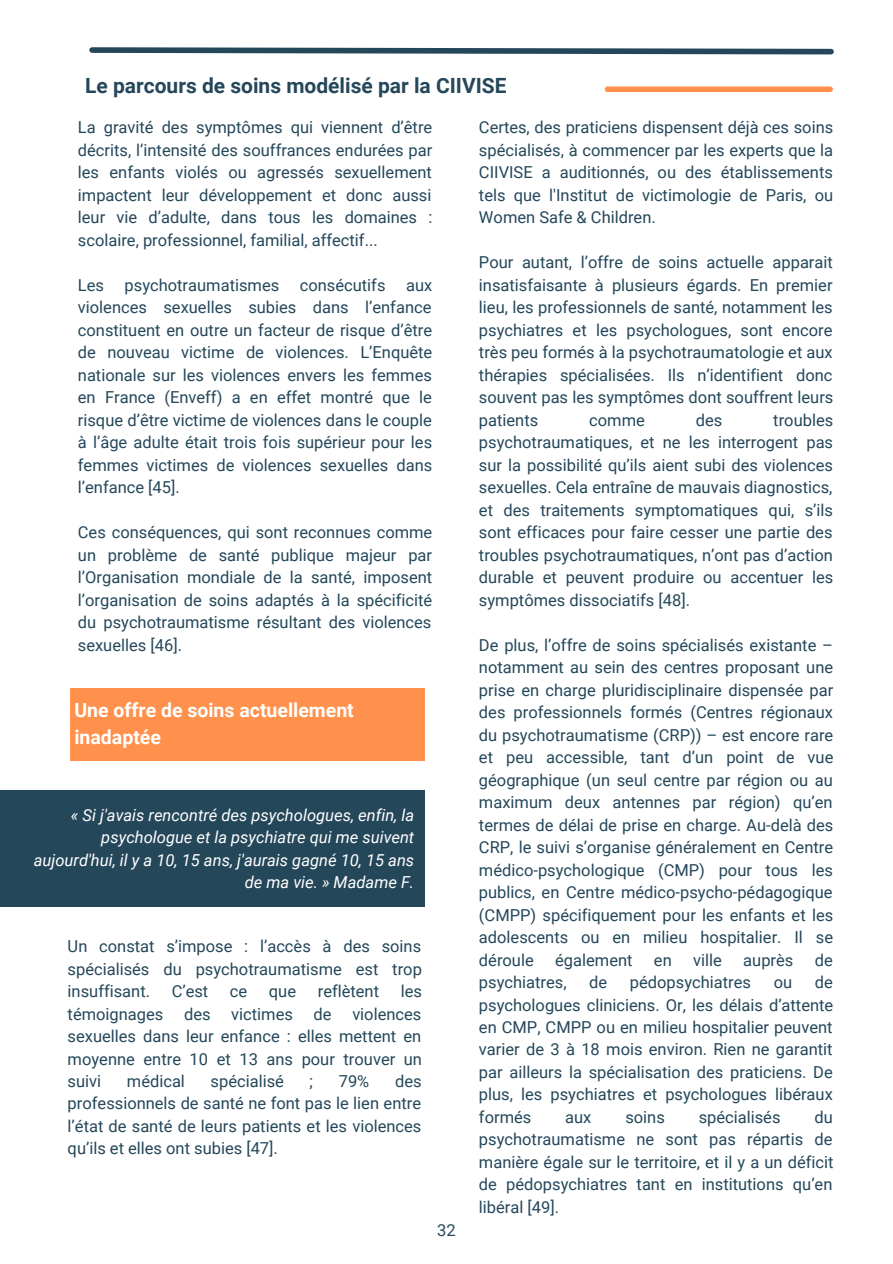
<style>
.page{position:relative;width:893px;height:1264px;background:#fff}
.page>*{position:absolute;margin:0;border:0;box-sizing:border-box;transform-origin:0 0}
.t1{font:700 21px "Roboto";color:#25475a}
.t2{font:700 19.5px/27px "Roboto";color:#fff}
.t3{font:16.5px/22.5px "Roboto";color:#24475a;text-align:justify}
.t4{font:italic 16.5px/22.5px "Roboto";color:#fff;text-align:right}
</style>
<div class="page">
<svg style="left:89px;top:47px;width:745px;height:8px"></svg>
<div style="left:0;top:790px;width:424px;height:116px;background:#25475a"></div>
<div style="left:607px;top:86px;width:223px;height:6px;background:#ff914d"></div>
<div style="left:70px;top:688px;width:354px;height:73px;background:#ff914d"></div>
<p class="t1" style="left:85px;top:74px;width:423px">Le parcours de soins modélisé par la CIIVISE</p>
<p class="t3" style="left:479px;top:116px;width:356px">Certes, des praticiens dispensent déjà ces soins spécialisés, à commencer par les experts que la CIIVISE a auditionnés, ou des établissements tels que l'Institut de victimologie de Paris, ou Women Safe &amp; Children.</p>
<p class="t3" style="left:479px;top:251px;width:356px">Pour autant, l’offre de soins actuelle apparait insatisfaisante à plusieurs égards. En premier lieu, les professionnels de santé, notamment les psychiatres et les psychologues, sont encore très peu formés à la psychotraumatologie et aux thérapies spécialisées. Ils n’identifient donc souvent pas les symptômes dont souffrent leurs patients</p>
<p class="t3" style="left:78px;top:116px;width:356px">La gravité des symptômes qui viennent d’être décrits, l’intensité des souffrances endurées par les enfants violés ou agressés sexuellement impactent leur développement et donc aussi leur vie d’adulte, dans tous les domaines : scolaire, professionnel, familial, affectif...</p>
<p class="t3" style="left:78px;top:274px;width:356px">Les psychotraumatismes consécutifs aux violences sexuelles subies dans l’enfance constituent en outre un facteur de risque d’être de nouveau victime de violences. L’Enquête nationale sur les violences envers les femmes en France (Enveff) a en effet montré que le risque d’être victime de violences dans le couple à l’âge adulte était trois fois supérieur pour les femmes victimes de violences sexuelles dans l’enfance [45].</p>
<p class="t3" style="left:78px;top:521px;width:356px">Ces conséquences, qui sont reconnues comme un problème de santé publique majeur par l’Organisation mondiale de la santé, imposent l’organisation de soins adaptés à la spécificité du psychotraumatisme résultant des violences sexuelles [46].</p>
<p class="t3" style="left:479px;top:409px;width:356px;text-indent:294px">troubles psychotraumatiques, et ne les interrogent pas sur la possibilité qu’ils aient subi des violences sexuelles. Cela entraîne de mauvais diagnostics, et des traitements symptomatiques qui, s’ils sont efficaces pour faire cesser une partie des troubles psychotraumatiques, n’ont pas d’action durable et peuvent produire ou accentuer les symptômes dissociatifs [48].</p>
<p class="t3" style="left:479px;top:633px;width:356px">De plus, l’offre de soins spécialisés existante – notamment au sein des centres proposant une prise en charge pluridisciplinaire dispensée par des professionnels formés (Centres régionaux du psychotraumatisme (CRP)) – est encore rare et peu accessible, tant d’un point de vue géographique (un seul centre par région ou au maximum deux antennes par région) qu’en termes de délai de prise en charge. Au-delà des CRP, le suivi s’organise généralement en Centre médico-psychologique (CMP) pour tous les publics, en Centre médico-psycho-pédagogique (CMPP) spécifiquement pour les enfants et les adolescents ou en milieu hospitalier. Il se déroule</p>
<p class="t3" style="left:589px;top:409px;width:57px">comme</p>
<p class="t3" style="left:695px;top:409px;width:28px">des</p>
<p class="t2" style="left:74px;top:696px;width:281px">Une offre de soins actuellement inadaptée</p>
<p class="t4" style="left:34px;top:804px;width:382px">« Si j'avais rencontré des psychologues, enfin, la psychologue et la psychiatre qui me suivent aujourd'hui, il y a 10, 15 ans, j'aurais gagné 10, 15 ans de ma vie. » Madame F.</p>
<p class="t3" style="left:68px;top:935px;width:356px">Un constat s’impose : l’accès à des soins spécialisés du psychotraumatisme est trop insuffisant.</p>
<p class="t3" style="left:555px;top:948px;width:79px">également</p>
<p class="t3" style="left:654px;top:948px;width:19px">en</p>
<p class="t3" style="left:693px;top:948px;width:30px">ville</p>
<p class="t3" style="left:743px;top:948px;width:52px">auprès</p>
<p class="t3" style="left:814px;top:948px;width:20px">de</p>
<p class="t3" style="left:479px;top:971px;width:89px">psychiatres,</p>
<p class="t3" style="left:589px;top:971px;width:20px">de</p>
<p class="t3" style="left:630px;top:971px;width:123px">pédopsychiatres</p>
<p class="t3" style="left:773px;top:971px;width:20px">ou</p>
<p class="t3" style="left:479px;top:971px;width:356px;text-indent:336px">de psychologues cliniciens. Or, les délais d’attente en CMP, CMPP ou en milieu hospitalier peuvent varier de 3 à 18 mois environ. Rien ne garantit par ailleurs la spécialisation des praticiens. De plus, les psychiatres et psychologues libéraux formés</p>
<p class="t3" style="left:172px;top:980px;width:38px">C’est</p>
<p class="t3" style="left:230px;top:980px;width:19px">ce</p>
<p class="t3" style="left:269px;top:980px;width:29px">que</p>
<p class="t3" style="left:318px;top:980px;width:63px">reflètent</p>
<p class="t3" style="left:401px;top:980px;width:23px">les</p>
<p class="t3" style="left:68px;top:1002px;width:97px">témoignages</p>
<p class="t3" style="left:184px;top:1002px;width:28px">des</p>
<p class="t3" style="left:231px;top:1002px;width:63px">victimes</p>
<p class="t3" style="left:313px;top:1002px;width:20px">de</p>
<p class="t3" style="left:68px;top:1002px;width:356px;text-indent:285px">violences sexuelles dans leur enfance : elles mettent en moyenne entre 10 et 13 ans pour trouver un suivi</p>
<p class="t3" style="left:68px;top:1070px;width:355px;text-indent:327px">des professionnels de santé ne font pas le lien entre l’état de santé de leurs patients et les violences qu’ils et elles ont subies [47].</p>
<p class="t3" style="left:127px;top:1070px;width:60px">médical</p>
<p class="t3" style="left:211px;top:1070px;width:75px">spécialisé</p>
<p class="t3" style="left:309px;top:1070px;width:5px">;</p>
<p class="t3" style="left:339px;top:1070px;width:32px">79%</p>
<p class="t3" style="left:479px;top:1106px;width:356px;text-indent:335px">du psychotraumatisme ne sont pas répartis de manière égale sur le territoire, et il y a un déficit de pédopsychiatres tant en institutions qu’en libéral [49].</p>
<p class="t3" style="left:565px;top:1106px;width:28px">aux</p>
<p class="t3" style="left:625px;top:1106px;width:41px">soins</p>
<p class="t3" style="left:698px;top:1106px;width:83px">spécialisés</p>
<p class="t3" style="left:437px;top:1219px;width:20px">32</p>
</div>
